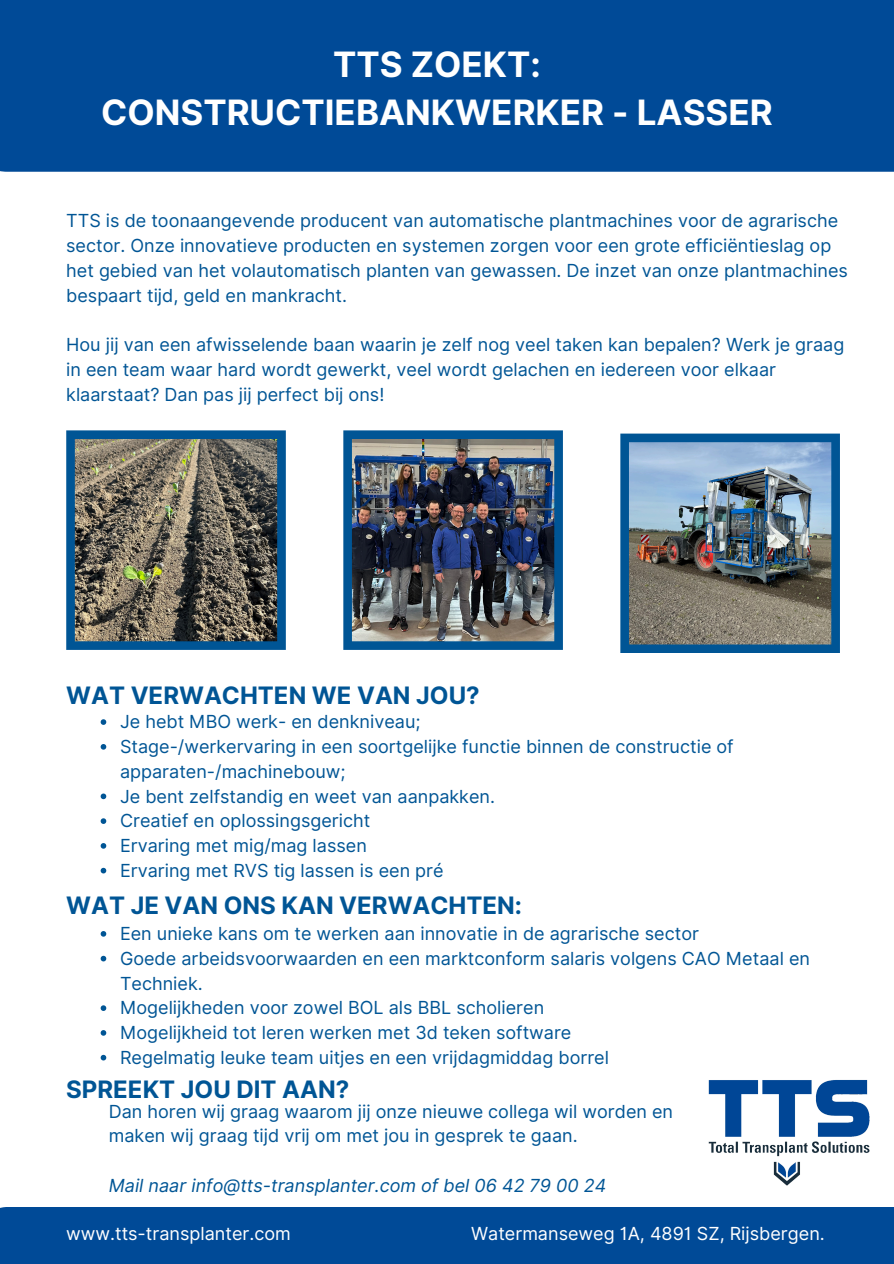
<style>
.page{position:relative;width:894px;height:1264px;background:#fff}
.page>*{position:absolute;margin:0;border:0;box-sizing:border-box;transform-origin:0 0}
.t1{font:700 34.95px/48.3px "Inter";color:#fff;text-align:center}
.t2{font:700 24px "Inter";color:#005595}
.t3{font:18px/24.8px "Inter";color:#005595}
.t4{font:18px "Inter";color:#fff}
.t5{font:italic 18px "Inter";color:#005595}
</style>
<div class="page">
<div style="left:0;top:0;width:893px;height:172px;background:#004a97"></div>
<div style="left:0;top:1206px;width:893px;height:57px;background:#004a97"></div>
<img style="left:620px;top:433px;width:219px;height:220px">
<img style="left:684px;top:1080px;width:209px;height:127px">
<img style="left:343px;top:430px;width:219px;height:220px">
<svg style="left:101px;top:719px;width:5px;height:6px"></svg>
<svg style="left:101px;top:744px;width:5px;height:5px"></svg>
<svg style="left:101px;top:793px;width:5px;height:6px"></svg>
<svg style="left:101px;top:818px;width:5px;height:6px"></svg>
<svg style="left:101px;top:843px;width:5px;height:5px"></svg>
<svg style="left:101px;top:867px;width:5px;height:6px"></svg>
<svg style="left:101px;top:931px;width:5px;height:5px"></svg>
<svg style="left:101px;top:955px;width:5px;height:6px"></svg>
<svg style="left:101px;top:1005px;width:5px;height:5px"></svg>
<svg style="left:101px;top:1030px;width:5px;height:5px"></svg>
<svg style="left:101px;top:1054px;width:5px;height:6px"></svg>
<svg style="left:66px;top:430px;width:220px;height:220px;background:#606765"></svg>
<p class="t1" style="left:101px;top:40px;width:673px">TTS ZOEKT:<br>CONSTRUCTIEBANKWERKER - LASSER</p>
<p class="t3" style="left:66px;top:208px;width:783px">TTS is de toonaangevende producent van automatische plantmachines voor de agrarische sector. Onze innovatieve producten en systemen zorgen voor een grote efficiëntieslag op het gebied van het volautomatisch planten van gewassen. De inzet van onze plantmachines bespaart tijd, geld en mankracht.</p>
<p class="t3" style="left:66px;top:332px;width:779px">Hou jij van een afwisselende baan waarin je zelf nog veel taken kan bepalen? Werk je graag in een team waar hard wordt gewerkt, veel wordt gelachen en iedereen voor elkaar klaarstaat? Dan pas jij perfect bij ons!</p>
<h2 class="t2" style="left:66px;top:680px;width:415px">WAT VERWACHTEN WE VAN JOU?</h2>
<p class="t3" style="left:120px;top:709px;width:302px">Je hebt MBO werk- en denkniveau;</p>
<p class="t3" style="left:120px;top:734px;width:615px">Stage-/werkervaring in een soortgelijke functie binnen de constructie of apparaten-/machinebouw;</p>
<p class="t3" style="left:120px;top:783px;width:376px">Je bent zelfstandig en weet van aanpakken.</p>
<p class="t3" style="left:120px;top:808px;width:252px">Creatief en oplossingsgericht</p>
<p class="t3" style="left:120px;top:833px;width:248px">Ervaring met mig/mag lassen</p>
<p class="t3" style="left:120px;top:857px;width:325px">Ervaring met RVS tig lassen is een pré</p>
<p class="t2" style="left:66px;top:890px;width:457px">WAT JE VAN ONS KAN VERWACHTEN:</p>
<p class="t3" style="left:120px;top:921px;width:580px">Een unieke kans om te werken aan innovatie in de agrarische sector</p>
<p class="t3" style="left:120px;top:945px;width:691px">Goede arbeidsvoorwaarden en een marktconform salaris volgens CAO Metaal en<br>Techniek.</p>
<p class="t3" style="left:120px;top:995px;width:425px">Mogelijkheden voor zowel BOL als BBL scholieren</p>
<p class="t3" style="left:120px;top:1020px;width:453px">Mogelijkheid tot leren werken met 3d teken software</p>
<p class="t3" style="left:120px;top:1044px;width:490px">Regelmatig leuke team uitjes en een vrijdagmiddag borrel</p>
<p class="t2" style="left:66px;top:1074px;width:284px">SPREEKT JOU DIT AAN?</p>
<p class="t3" style="left:109px;top:1098px;width:565px">Dan horen wij graag waarom jij onze nieuwe collega wil worden en maken wij graag tijd vrij om met jou in gesprek te gaan.</p>
<p class="t5" style="left:109px;top:1174px;width:499px">Mail naar info@tts-transplanter.com of bel 06 42 79 00 24</p>
<h2 class="t4" style="left:66px;top:1222px;width:226px">www.tts-transplanter.com</h2>
<p class="t4" style="left:471px;top:1222px;width:355px">Watermanseweg 1A, 4891 SZ, Rijsbergen.</p>
</div>
